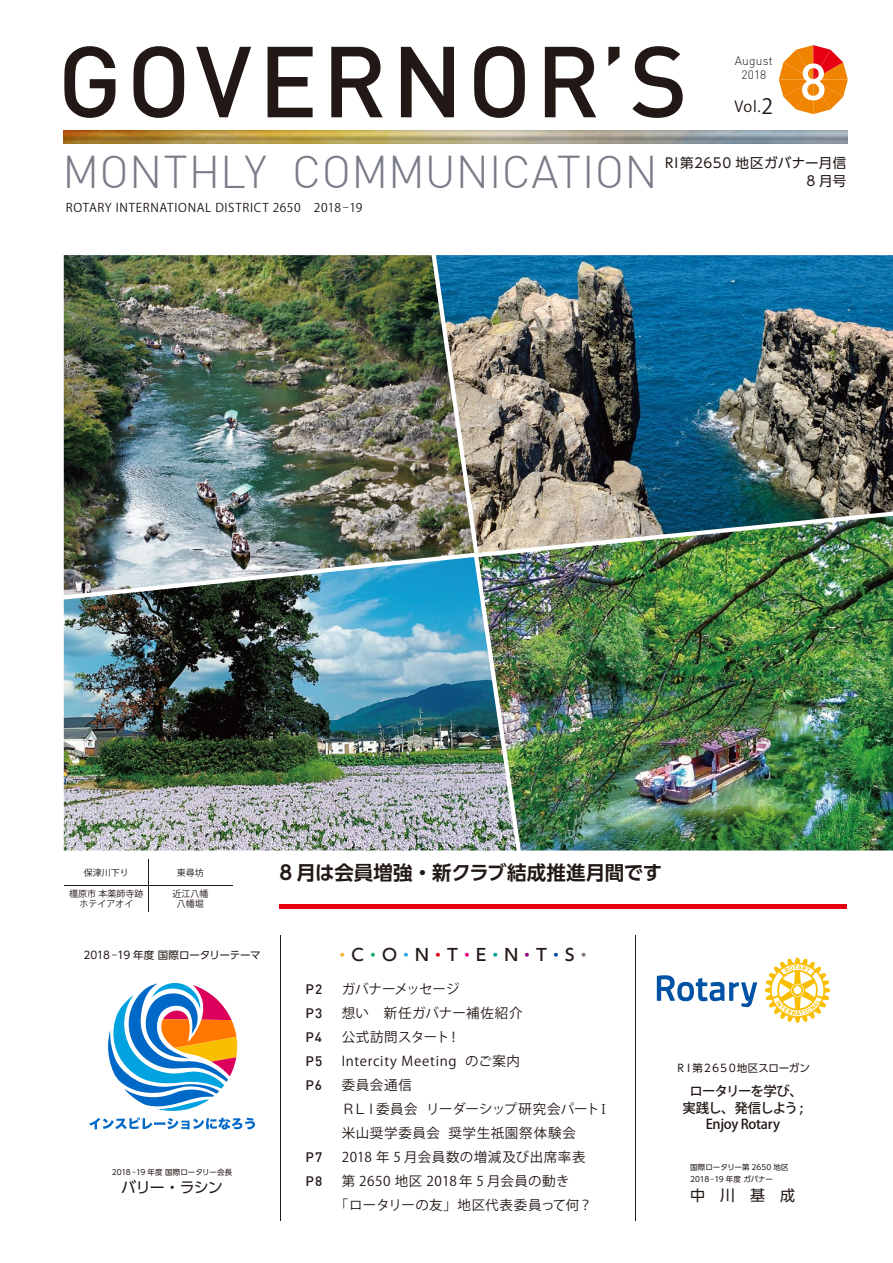
<style>
.page{position:relative;width:893px;height:1263px;background:#fff}
.page>*{position:absolute;margin:0;border:0;box-sizing:border-box;transform-origin:0 0}
.t1{font:500 99px "DIN";letter-spacing:.05em;color:#221815}
.t2{font:300 45px "DIN";letter-spacing:.005em;color:#797c87}
.t3{font:700 19.5px "UD Shin Go Pro De";letter-spacing:-.01em;color:#221815}
.t4{font:500 16.5px "UD Shin Go Pro";color:#221815}
.t5{font:15px "UD Shin Go Pro";letter-spacing:-.055em;color:#221815}
.t6{font:15px "Koz Go Pro";color:#221815}
.t7{font:13.5px "Koz Go Pro";letter-spacing:.035em;color:#221815}
.t8{font:500 13.5px/16.5px "Koz Go Pro";letter-spacing:-.03em;color:#221815;text-align:center}
.t9{font:13.5px "Koz Go Pro";letter-spacing:-.005em;color:#221815}
.t10{font:13.5px "Koz Go Pro";letter-spacing:.005em;color:#221815}
.t11{font:13.5px/18px "UD Shin Go Pro";letter-spacing:.03em;color:#221815;text-align:right}
.t12{font:13.5px "Koz Go Pro";letter-spacing:.055em;color:#221815}
.t13{font:500 13.5px/24px "DIN";letter-spacing:.08em;color:#221815;text-align:justify}
.t14{font:13.5px "Koz Go Pro";letter-spacing:-.015em;color:#221815}
.t15{font:12px "Koz Go Pro";letter-spacing:.05em;color:#221815}
.t16{font:300 12px/13.5px "DIN";letter-spacing:.015em;color:#221815;text-align:center}
.t17{font:10.5px "UD Shin Go Pro";letter-spacing:-.01em;color:#221815}
.t18{font:10.5px "UD Shin Go Pro";letter-spacing:-.06em;color:#221815}
.t19{font:9px/10.5px "Koz Go Pro";color:#221815;text-align:center}
.t20{font:7.5px/12px "UD Shin Go Pro";letter-spacing:-.005em;color:#221815}
.s1{font-size:21px}
.s2{font-family:"Shin Go Pro";font-weight:300;font-stretch:expanded}
.s3{font-weight:300}
.s4{color:#f8b62d}
.s5{color:#13ae67}
.s6{color:#2ea7e0}
.s7{color:#e60012}
.s8{color:#e4007f}
.s9{color:#009e96}
.s10{color:#920783}
.s11{color:#004ea2}
.s12{color:#877674}
.s13{font-family:"Koz Min Pro"}
</style>
<div class="page">
<hr style="left:279px;top:904px;width:568px;height:4px;background:#e60012">
<svg style="left:779px;top:45px;width:69px;height:69px"></svg>
<img style="left:63px;top:130px;width:784px;height:14px">
<hr style="left:635px;top:935px;width:1px;height:285px;background:#221815">
<hr style="left:280px;top:935px;width:1px;height:285px;background:#221815">
<img style="left:474px;top:255px;width:419px;height:298px">
<img style="left:64px;top:255px;width:410px;height:302px">
<img style="left:478px;top:516px;width:415px;height:334px">
<img style="left:64px;top:557px;width:453px;height:293px">
<hr style="left:64px;top:885px;width:169px;height:1px;background:#221815">
<hr style="left:148px;top:859px;width:1px;height:52px;background:#221815">
<svg style="left:108px;top:983px;width:130px;height:128px"></svg>
<svg style="left:89px;top:1117px;width:166px;height:12px"></svg>
<svg style="left:657px;top:975px;width:100px;height:32px"></svg>
<svg style="left:765px;top:958px;width:65px;height:65px"></svg>
<h1 class="t1" style="left:58px;top:18px;width:771px">GOVERNOR’S <sup>8</sup></h1>
<p class="t16" style="left:735px;top:54px;width:40px">August<br>2018</p>
<p class="t6" style="left:734px;top:96px;width:40px">Vol.<span class="s1">2</span></p>
<h2 class="t2" style="left:62px;top:144px;width:597px">MONTHLY COMMUNICATION</h2>
<p class="t15" style="left:66px;top:199px;width:298px">ROTARY INTERNATIONAL DISTRICT 2650　2018<span class="s2">ー</span>19</p>
<p class="t11" style="left:665px;top:154px;width:183px">RI第2650 地区ガバナー月信<br>8 月号</p>
<p class="t19" style="left:84px;top:867px;width:46px">保津川下り</p>
<p class="t19" style="left:69px;top:889px;width:76px">橿原市 本薬師寺跡ホテイアオイ</p>
<p class="t19" style="left:177px;top:867px;width:28px">東尋坊</p>
<p class="t19" style="left:172px;top:889px;width:37px">近江八幡八幡堀</p>
<p class="t17" style="left:84px;top:947px;width:179px">2018 <span class="s3">ー</span>19 年度 国際ロータリーテーマ</p>
<p class="t20" style="left:112px;top:1165px;width:122px">2018 <span class="s3">ー</span>19 年度 国際ロータリー会長</p>
<p class="t5" style="left:121px;top:1175px;width:103px">バリー・ラシン</p>
<h3 class="t3" style="left:279px;top:857px;width:384px">8 月は会員増強・新クラブ結成推進月間です</h3>
<p class="t13" style="left:306px;top:976px;width:18px">P2<br>P3<br>P4<br>P5<br>P6</p>
<p class="t13" style="left:306px;top:1144px;width:18px">P7<br>P8</p>
<p class="t4" style="left:334px;top:942px;width:259px"><span class="s4">・</span>C<span class="s5">・</span>O<span class="s6">・</span>N<span class="s7">・</span>T<span class="s8">・</span>E<span class="s9">・</span>N<span class="s10">・</span>T<span class="s11">・</span>S<span class="s12">・</span></p>
<p class="t14" style="left:342px;top:980px;width:120px">ガバナーメッセージ</p>
<p class="t7" style="left:342px;top:1004px;width:182px">想い　新任ガバナー補佐紹介</p>
<p class="t7" style="left:342px;top:1028px;width:120px">公式訪問スタート！</p>
<p class="t7" style="left:342px;top:1052px;width:180px">Intercity Meeting のご案内</p>
<p class="t7" style="left:342px;top:1076px;width:72px">委員会通信</p>
<p class="t9" style="left:342px;top:1100px;width:270px">ＲＬＩ委員会 リーダーシップ研究会パート<span class="s13">Ⅰ</span></p>
<p class="t12" style="left:342px;top:1124px;width:236px">米山奨学委員会 奨学生祇園祭体験会</p>
<p class="t7" style="left:342px;top:1148px;width:246px">2018 年 5 月会員数の増減及び出席率表</p>
<p class="t7" style="left:342px;top:1172px;width:229px">第 2650 地区 2018年 5 月会員の動き</p>
<p class="t10" style="left:335px;top:1196px;width:259px">「ロータリーの友」地区代表委員って何？</p>
<p class="t18" style="left:675px;top:1059px;width:136px">ＲＩ第２６５０地区スローガン</p>
<p class="t8" style="left:683px;top:1084px;width:122px">ロータリーを学び、実践し、発信しよう ;<br>Enjoy Rotary</p>
<p class="t20" style="left:690px;top:1161px;width:100px">国際ロータリー第 2650 地区<br>2018 <span class="s3">ー</span>19 年度 ガバナー</p>
<p class="t5" style="left:690px;top:1183px;width:107px">中　川　基　成</p>
</div>
